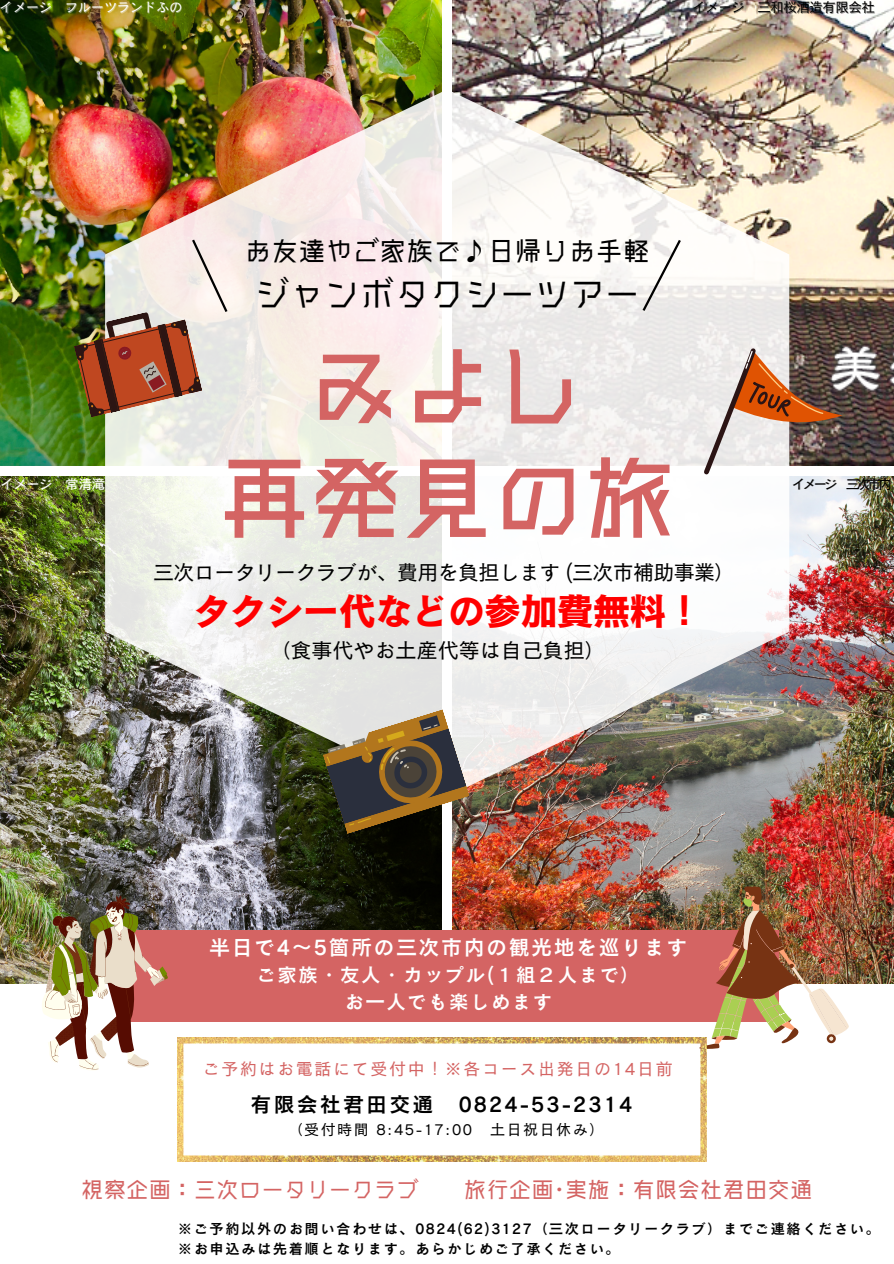
<style>
.page{position:relative;width:894px;height:1264px;background:#fff}
.page>*{position:absolute;margin:0;border:0;box-sizing:border-box;transform-origin:0 0}
.t1{font:91.35px "Makinas 4 Square";color:#d46463}
.t2{font:38.25px "Canva Cezanne Pro N B";letter-spacing:-.05em;color:#f00}
.t3{font:34.95px "Makinas 4 Square";color:#000}
.t4{font:27px "Makinas 4 Square";color:#000}
.t5{font:22.5px "Makinas 4 Square";color:#d46463}
.t6{font:21px "Canva Cezanne Pro N M";letter-spacing:-.035em;color:#000}
.t7{font:21px "Canva Cezanne Pro N DB";letter-spacing:.07em;color:#fff}
.t8{font:21px "Canva Cezanne Pro N DB";letter-spacing:.1em;color:#000}
.t9{font:21px "Canva Cezanne Pro N M";color:#000}
.t10{font:19.5px "Canva Cezanne Pro N DB";letter-spacing:.07em;color:#fff}
.t11{font:16.95px "Canva Cezanne Pro N M";letter-spacing:.1em;color:#d46463}
.t12{font:15px "Canva Cezanne Pro N M";letter-spacing:.1em;color:#000}
.t13{font:14.4px "Canva Cezanne Pro N DB";letter-spacing:.1em;color:#000}
.t14{font:13.5px "Canva Cezanne Pro N M";letter-spacing:-.035em;color:#fff}
.t15{font:13.5px "Canva Cezanne Pro N M";letter-spacing:-.035em;color:#000}
.t16{font:13.5px "Canva Cezanne Pro N M";letter-spacing:-.2em;color:#000}
</style>
<div class="page">
<img style="left:452px;top:476px;width:441px;height:507px">
<img style="left:0;top:476px;width:441px;height:507px">
<img style="left:0;top:0;width:441px;height:465px">
<img style="left:452px;top:0;width:441px;height:465px">
<img style="left:105px;top:89px;width:684px;height:707px">
<svg style="left:640px;top:237px;width:42px;height:76px"></svg>
<svg style="left:703px;top:348px;width:139px;height:126px;background:#b5998b"></svg>
<div style="left:116px;top:930px;width:662px;height:91px;background:#d46463"></div>
<img style="left:42px;top:895px;width:126px;height:175px">
<img style="left:699px;top:885px;width:149px;height:164px">
<img style="left:74px;top:237px;width:155px;height:180px">
<svg style="left:320px;top:709px;width:149px;height:125px;background:#756751"></svg>
<img style="left:178px;top:1037px;width:528px;height:124px">
<svg style="left:319px;top:348px;width:252px;height:76px"></svg>
<svg style="left:224px;top:456px;width:447px;height:82px"></svg>
<p class="t14" style="left:0;top:0;width:184px">イメージ フルーツランドふの</p>
<p class="t15" style="left:692px;top:0;width:184px">イメージ 三和桜酒造有限会社</p>
<p class="t4" style="left:244px;top:237px;width:407px">お友達やご家族で♪日帰りお手軽</p>
<p class="t3" style="left:254px;top:276px;width:386px">ジャンボタクシーツアー</p>
<p class="t1" style="left:310px;top:340px;width:275px">みよし</p>
<p class="t1" style="left:219px;top:451px;width:458px">再発見の旅</p>
<p class="t14" style="left:0;top:477px;width:106px">イメージ 常清滝</p>
<p class="t16" style="left:791px;top:477px;width:101px">イメージ 三次市内</p>
<p class="t6" style="left:153px;top:561px;width:583px">三次ロータリークラブが、費用を負担します (三次市補助事業）</p>
<p class="t2" style="left:193px;top:591px;width:511px">タクシー代などの参加費無料！</p>
<p class="t9" style="left:269px;top:639px;width:338px">（食事代やお土産代等は自己負担）</p>
<p class="t7" style="left:209px;top:936px;width:479px">半日で4〜5箇所の三次市内の観光地を巡ります</p>
<p class="t10" style="left:256px;top:964px;width:385px">ご家族・友人・カップル(１組２人まで）</p>
<p class="t10" style="left:344px;top:991px;width:209px">お一人でも楽しめます</p>
<p class="t11" style="left:203px;top:1060px;width:471px">ご予約はお電話にて受付中！※各コース出発日の14日前</p>
<p class="t8" style="left:250px;top:1093px;width:383px">有限会社君田交通 0824-53-2314</p>
<p class="t12" style="left:287px;top:1122px;width:318px">（受付時間 8:45-17:00 土日祝日休み）</p>
<p class="t5" style="left:81px;top:1178px;width:339px">視察企画：三次ロータリークラブ</p>
<p class="t5" style="left:463px;top:1178px;width:350px">旅行企画･実施：有限会社君田交通</p>
<p class="t13" style="left:178px;top:1221px;width:703px">※ご予約以外のお問い合わせは、0824(62)3127（三次ロータリークラブ）までご連絡ください。</p>
<p class="t13" style="left:178px;top:1241px;width:443px">※お申込みは先着順となります。あらかじめご了承ください。</p>
</div>
